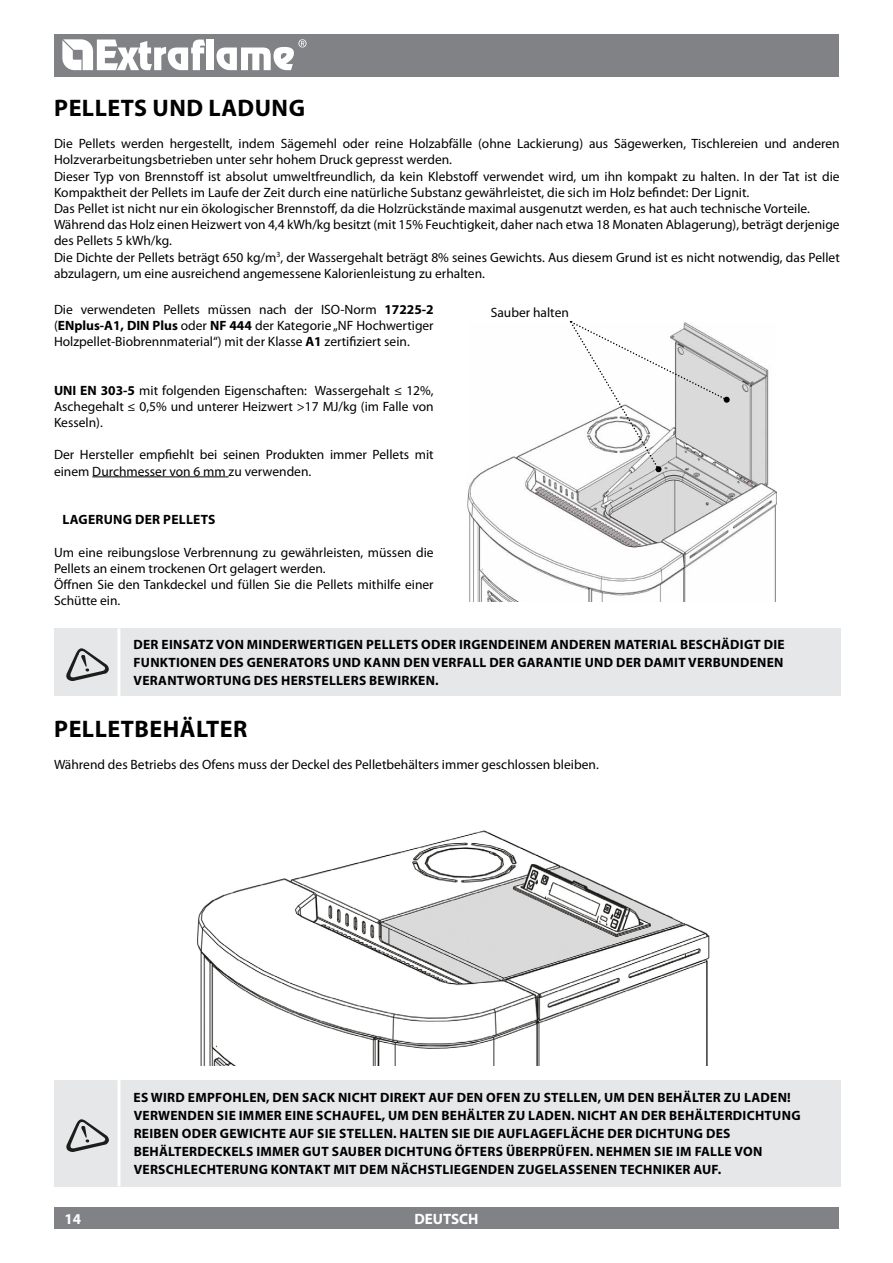
<style>
.page{position:relative;width:893px;height:1263px;background:#fff}
.page>*{position:absolute;margin:0;border:0;box-sizing:border-box;transform-origin:0 0}
.t1{font:700 24px "Myriad Pro";letter-spacing:.02em;color:#000}
.t2{font:700 15px "Myriad Pro";color:#fff}
.t3{font:13.5px/16.2px "Myriad Pro";color:#000}
.t4{font:700 13.5px/18px "Myriad Pro";letter-spacing:.02em;color:#000}
.s1{font-weight:700}
</style>
<div class="page">
<img style="left:468px;top:348px;width:308px;height:254px">
<svg style="left:569px;top:321px;width:161px;height:152px"></svg>
<img style="left:197px;top:830px;width:513px;height:235px">
<div style="left:54px;top:34px;width:785px;height:43px;background:#808285"></div>
<div style="left:54px;top:1208px;width:785px;height:21px;background:#808285"></div>
<svg style="left:62px;top:39px;width:143px;height:31px"></svg>
<div style="left:207px;top:40px;width:7px;height:30px;background:#fff"></div>
<svg style="left:216px;top:39px;width:90px;height:31px"></svg>
<div style="left:54px;top:628px;width:786px;height:68px;background:#e6e7e8"></div>
<hr style="left:117px;top:628px;width:3px;height:68px;background:#fff">
<svg style="left:66px;top:648px;width:43px;height:33px"></svg>
<div style="left:54px;top:1080px;width:786px;height:106px;background:#e6e7e8"></div>
<hr style="left:118px;top:1080px;width:3px;height:106px;background:#fff">
<svg style="left:66px;top:1119px;width:43px;height:33px"></svg>
<hr style="left:92px;top:476px;width:137px;height:1px;background:#000">
<h1 class="t1" style="left:54px;top:92px;width:252px">PELLETS UND LADUNG</h1>
<p class="t3" style="left:54px;top:135px;width:787px">Die Pellets werden hergestellt, indem Sägemehl oder reine Holzabfälle (ohne Lackierung) aus Sägewerken, Tischlereien und anderen Holzverarbeitungsbetrieben unter sehr hohem Druck gepresst werden.<br>Dieser Typ von Brennstoff ist absolut umweltfreundlich, da kein Klebstoff verwendet wird, um ihn kompakt zu halten. In der Tat ist die Kompaktheit der Pellets im Laufe der Zeit durch eine natürliche Substanz gewährleistet, die sich im Holz befindet: Der Lignit.<br>Das Pellet ist nicht nur ein ökologischer Brennstoff, da die Holzrückstände maximal ausgenutzt werden, es hat auch technische Vorteile.<br>Während das Holz einen Heizwert von 4,4 kWh/kg besitzt (mit 15% Feuchtigkeit, daher nach etwa 18 Monaten Ablagerung), beträgt derjenige des Pellets 5 kWh/kg.<br>Die Dichte der Pellets beträgt 650 kg/m<sup>3</sup>, der Wassergehalt beträgt 8% seines Gewichts. Aus diesem Grund ist es nicht notwendig, das Pellet abzulagern, um eine ausreichend angemessene Kalorienleistung zu erhalten.</p>
<p class="t3" style="left:54px;top:301px;width:381px;text-align:justify">Die verwendeten Pellets müssen nach der ISO-Norm <span class="s1">17225-2 </span>(<span class="s1">ENPLUS-A1, DIN PLUS</span> oder <span class="s1">NF 444</span> der Kategorie „NF Hochwertiger Holzpellet-Biobrennmaterial“) mit der Klasse <span class="s1">A1</span> zertifiziert sein.</p>
<p class="t3" style="left:54px;top:382px;width:381px;text-align:justify"><span class="s1">UNI EN 303-5</span> mit folgenden Eigenschaften: Wassergehalt ≤ 12%, Aschegehalt ≤ 0,5% und unterer Heizwert &gt;17 MJ/kg (im Falle von Kesseln).</p>
<p class="t3" style="left:54px;top:446px;width:381px">Der Hersteller empfiehlt bei seinen Produkten immer Pellets mit einem Durchmesser von 6 mm zu verwenden.</p>
<p class="t4" style="left:63px;top:510px;width:9px">LAGE</p>
<p class="t4" style="left:96px;top:510px;width:19px">RUNG</p>
<p class="t4" style="left:135px;top:510px;width:45px">DER PELLETS</p>
<p class="t3" style="left:54px;top:544px;width:381px">Um eine reibungslose Verbrennung zu gewährleisten, müssen die Pellets an einem trockenen Ort gelagert werden.<br>Öffnen Sie den Tankdeckel und füllen Sie die Pellets mithilfe einer Schütte ein.</p>
<p class="t3" style="left:491px;top:304px;width:80px">Sauber halten</p>
<p class="t4" style="left:134px;top:635px;width:49px">DER EINSAT</p>
<p class="t4" style="left:206px;top:635px;width:67px">Z VON MINDE</p>
<p class="t4" style="left:289px;top:635px;width:58px">RWERTIGEN</p>
<p class="t4" style="left:366px;top:635px;width:17px">PELLETS</p>
<p class="t4" style="left:421px;top:635px;width:60px">ODER IRGENDE</p>
<p class="t4" style="left:515px;top:635px;width:46px">INEM ANDE</p>
<p class="t4" style="left:586px;top:635px;width:199px">REN MATERIAL BESCHÄDIGT DIE</p>
<p class="t4" style="left:134px;top:653px;width:66px">FUN KTIONEN</p>
<p class="t4" style="left:219px;top:653px;width:9px">DES</p>
<p class="t4" style="left:247px;top:653px;width:10px">GENE</p>
<p class="t4" style="left:281px;top:653px;width:62px">RATORS UND</p>
<p class="t4" style="left:364px;top:653px;width:19px">KANN</p>
<p class="t4" style="left:403px;top:653px;width:10px">DEN</p>
<p class="t4" style="left:432px;top:653px;width:40px">VERFALL</p>
<p class="t4" style="left:489px;top:653px;width:65px">DER GARANT</p>
<p class="t4" style="left:570px;top:653px;width:25px">IE UND</p>
<p class="t4" style="left:616px;top:653px;width:115px">DER DAMIT VERBUNDENEN</p>
<p class="t4" style="left:134px;top:671px;width:35px">VERANT</p>
<p class="t4" style="left:185px;top:671px;width:40px">WORTUNG</p>
<p class="t4" style="left:254px;top:671px;width:9px">DES</p>
<p class="t4" style="left:281px;top:671px;width:34px">HERSTELLE</p>
<p class="t4" style="left:351px;top:671px;width:89px">RS BEWIRKEN.</p>
<h1 class="t1" style="left:54px;top:713px;width:193px">PELLETBEHÄLTER</h1>
<p class="t3" style="left:54px;top:756px;width:546px">Während des Betriebs des Ofens muss der Deckel des Pelletbehälters immer geschlossen bleiben.</p>
<p class="t4" style="left:134px;top:1088px;width:659px;text-indent:108px">LEN, DEN SACK NICHT DIREKT AUF DEN OFEN ZU STELLEN, UM DEN BEHÄLTER ZU LADEN!<br>VERWENDEN SIE IMM</p>
<p class="t4" style="left:134px;top:1088px;width:72px">ES WIRD EMPFOH</p>
<p class="t4" style="left:266px;top:1106px;width:59px">ER EINE SCH</p>
<p class="t4" style="left:342px;top:1106px;width:245px">AUFEL, UM DEN BEHÄLTER ZU LADEN. NICH</p>
<p class="t4" style="left:609px;top:1106px;width:193px">T AN DER BEHÄLTERDICHTUNG</p>
<p class="t4" style="left:134px;top:1124px;width:113px">REIBEN ODER GEWICH</p>
<p class="t4" style="left:271px;top:1124px;width:309px">TE AUF SIE STELLEN. HALTEN SI E DIE AUFLAGEFLÄCH</p>
<p class="t4" style="left:597px;top:1124px;width:47px">E DER DICH</p>
<p class="t4" style="left:667px;top:1124px;width:65px">TUNG DES</p>
<p class="t4" style="left:134px;top:1142px;width:179px">BEHÄLTERDECKELS IMMER GUT</p>
<p class="t4" style="left:332px;top:1142px;width:9px">SAU</p>
<p class="t4" style="left:357px;top:1142px;width:36px">BER DICH</p>
<p class="t4" style="left:416px;top:1142px;width:346px">TUNG ÖFTERS ÜBERPRÜFEN. NEHMEN SIE IM FALLE VON</p>
<p class="t4" style="left:134px;top:1160px;width:277px">VERSCH LECHTERUNG KONTAKT MIT DEM NÄCH</p>
<p class="t4" style="left:427px;top:1160px;width:295px">STLIEGENDEN ZUGELASSENEN TECH NIKER AUF.</p>
<p class="t2" style="left:65px;top:1209px;width:18px">14</p>
<p class="t2" style="left:414px;top:1209px;width:66px">DEUTSCH</p>
</div>
